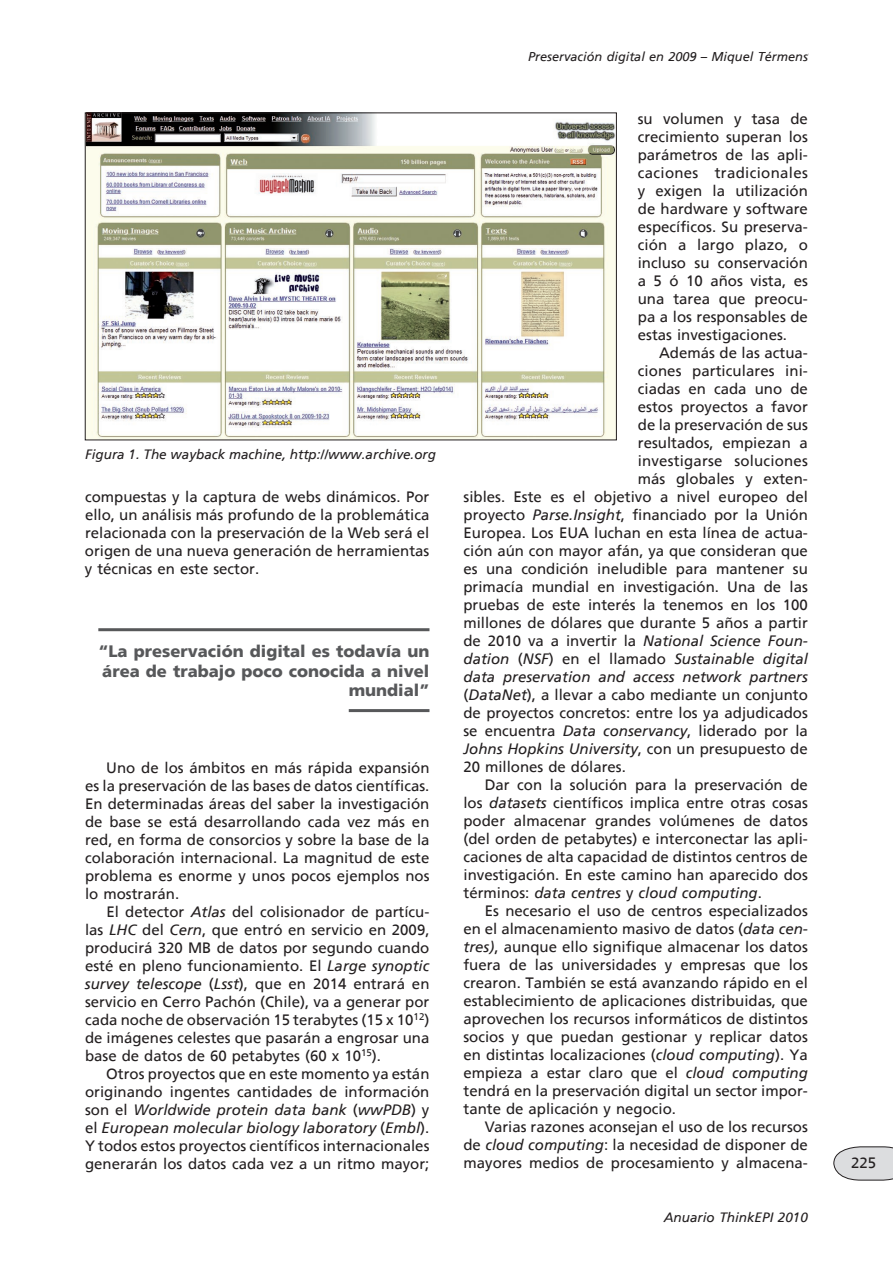
<style>
.page{position:relative;width:893px;height:1263px;background:#fff}
.page>*{position:absolute;margin:0;border:0;box-sizing:border-box;transform-origin:0 0}
.t1{font:16.5px/19.8px "Frutiger 75 Black A";color:#57585a;text-align:right}
.t2{font:15px/18px "Frutiger 55 Roman A";color:#231f20;text-align:justify}
.t3{font:15px/18px "Frutiger 56 Italic A";color:#231f20}
.t4{font:13.5px "Frutiger 56 Italic A";color:#231f20}
.t5{font:12.75px "Frutiger 56 Italic A";color:#231f20}
.s1{font-family:"Frutiger 56 Italic A"}
.s2{font-family:"Frutiger 55 Roman A"}
</style>
<div class="page">
<svg style="left:833px;top:1146px;width:60px;height:35px;background:#d4d4d6"></svg>
<hr style="left:98px;top:628px;width:331px;height:3px;background:#57585a">
<hr style="left:349px;top:709px;width:80px;height:3px;background:#57585a">
<img style="left:87px;top:115px;width:528px;height:323px">
<p class="t5" style="left:528px;top:49px;width:281px">Preservación digital en 2009 – Miquel Térmens</p>
<p class="t5" style="left:362px;top:49px;width:448px">??????????????????????????????????????????????????????????????????????</p>
<p class="t4" style="left:85px;top:447px;width:353px">Figura 1. The wayback machine, http://www.archive.org</p>
<p class="t2" style="left:85px;top:488px;width:346px">compuestas y la captura de webs dinámicos. Por ello, un análisis más profundo de la problemática relacionada con la preservación de la Web será el origen de una nueva generación de herramientas y técnicas en este sector.</p>
<p class="t1" style="left:98px;top:641px;width:333px">“La preservación digital es todavía un área de trabajo poco conocida a nivel mundial”</p>
<p class="t2" style="left:85px;top:758px;width:346px;text-indent:21px">Uno de los ámbitos en más rápida expansión es la preservación de las bases de datos científicas.<br>En determinadas áreas del saber la investigación de base se está desarrollando cada vez más en red, en forma de consorcios y sobre la base de la colaboración internacional. La magnitud de este problema es enorme y unos pocos ejemplos nos lo mostrarán.</p>
<p class="t2" style="left:85px;top:902px;width:346px;text-indent:21px">El detector <span class="s1">Atlas</span> del colisionador de partícu&shy;las <span class="s1">LHC</span> del <span class="s1">Cern</span>, que entró en servicio en 2009, producirá 320 MB de datos por segundo cuando esté en pleno funcionamiento. El <span class="s1">Large synoptic survey telescope</span> (<span class="s1">Lsst</span>), que en 2014 entrará en servicio en Cerro Pachón (Chile), va a generar por cada noche de observación 15 terabytes (15 x 10<sup>12</sup>) de imágenes celestes que pasarán a engrosar una base de datos de 60 petabytes (60 x 10<sup>15</sup>).</p>
<p class="t2" style="left:85px;top:1064px;width:346px;text-align:right">Otros proyectos que en este momento ya están originando ingentes cantidades de información</p>
<p class="t3" style="left:85px;top:1100px;width:346px"><span class="s2">son el</span> Worldwide protein data bank <span class="s2">(</span>wwPDB<span class="s2">) y el</span> European molecular biology laboratory <span class="s2">(</span>Embl<span class="s2">).</span></p>
<p class="t2" style="left:85px;top:1136px;width:346px">Y todos estos proyectos científicos internacionales generarán los datos cada vez a un ritmo mayor;</p>
<p class="t2" style="left:638px;top:110px;width:172px">su volumen y tasa de crecimiento superan los parámetros de las apli&shy;caciones tradicionales y exigen la utilización de hardware y software específicos. Su preserva&shy;ción a largo plazo, o incluso su conservación a 5 ó 10 años vista, es una tarea que preocu&shy;pa a los responsables de estas investigaciones.</p>
<p class="t2" style="left:463px;top:344px;width:346px;text-align:right">Además de las actua-<br>ciones particulares ini-<br>ciadas en cada uno de<br>estos proyectos a favor<br>de la preservación de sus<br>resultados, empiezan a<br>investigarse soluciones<br>más globales y exten-<br>sibles. Este es el objetivo a nivel europeo del proyecto <span class="s1">Parse.Insight</span>, financiado por la Unión Europea. Los EUA luchan en esta línea de actua&shy;ción aún con mayor afán, ya que consideran que es una condición ineludible para mantener su primacía mundial en investigación. Una de las pruebas de este interés la tenemos en los 100 millones de dólares que durante 5 años a partir</p>
<p class="t3" style="left:463px;top:632px;width:346px;text-align:justify"><span class="s2">de 2010 va a invertir la</span> National Science Foun&shy;dation <span class="s2">(</span>NSF<span class="s2">) en el llamado</span> Sustainable digital data preservation and access network partners</p>
<p class="t2" style="left:463px;top:686px;width:346px">(<span class="s1">DataNet</span>), a llevar a cabo mediante un conjunto de proyectos concretos: entre los ya adjudicados se encuentra <span class="s1">Data conservancy</span>, liderado por la</p>
<p class="t3" style="left:463px;top:740px;width:346px">Johns Hopkins University<span class="s2">, con un presupuesto de</span></p>
<p class="t2" style="left:463px;top:758px;width:164px">20 millones de dólares.</p>
<p class="t2" style="left:485px;top:776px;width:325px">Dar con la solución para la preservación de</p>
<p class="t2" style="left:463px;top:794px;width:346px">los <span class="s1">datasets</span> científicos implica entre otras cosas</p>
<p class="t2" style="left:463px;top:812px;width:346px">poder almacenar grandes volúmenes de datos</p>
<p class="t2" style="left:463px;top:830px;width:346px">(del orden de petabytes) e interconectar las apli-</p>
<p class="t2" style="left:463px;top:848px;width:346px">caciones de alta capacidad de distintos centros de</p>
<p class="t2" style="left:463px;top:866px;width:346px">investigación. En este camino han aparecido dos</p>
<p class="t3" style="left:463px;top:884px;width:300px"><span class="s2">términos:</span> data centres <span class="s2">y</span> cloud computing<span class="s2">.</span></p>
<p class="t2" style="left:463px;top:902px;width:346px;text-indent:21px">Es necesario el uso de centros especializados en el almacenamiento masivo de datos (<span class="s1">data cen&shy;tres)</span>, aunque ello signifique almacenar los datos fuera de las universidades y empresas que los crearon. También se está avanzando rápido en el establecimiento de aplicaciones distribuidas, que aprovechen los recursos informáticos de distintos socios y que puedan gestionar y replicar datos en distintas localizaciones (<span class="s1">cloud computing</span>). Ya empieza a estar claro que el <span class="s1">cloud computing </span>tendrá en la preservación digital un sector impor&shy;tante de aplicación y negocio.</p>
<p class="t2" style="left:463px;top:1118px;width:346px;text-indent:21px">Varias razones aconsejan el uso de los recursos de <span class="s1">cloud computing</span>: la necesidad de disponer de mayores medios de procesamiento y almacena-</p>
<p class="t4" style="left:664px;top:1210px;width:146px">Anuario ThinkEPI 2010</p>
<p class="t2" style="left:851px;top:1154px;width:27px">225</p>
</div>
